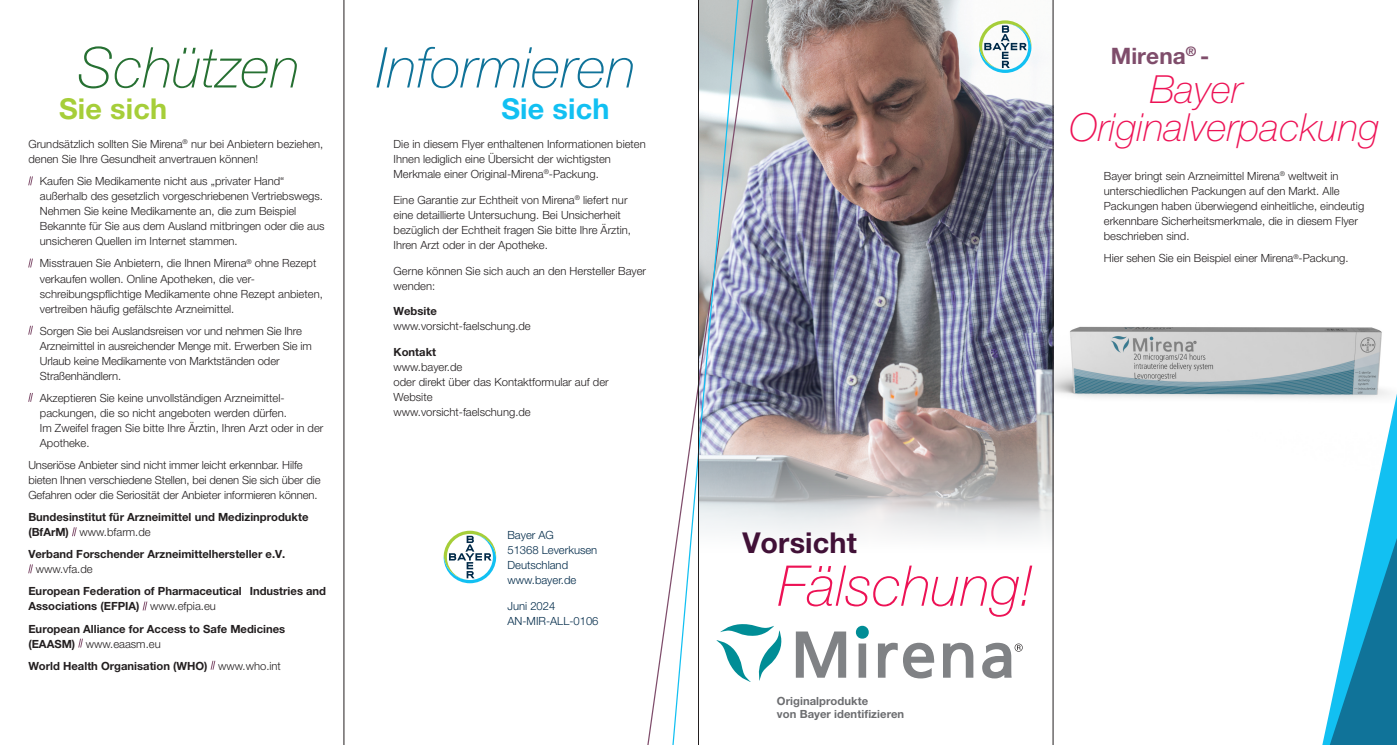
<style>
.page{position:relative;width:1397px;height:745px;background:#fff}
.page>*{position:absolute;margin:0;border:0;box-sizing:border-box;transform-origin:0 0}
.t1{font:italic 100 56.12px "Helvetica Neue LT Pro";letter-spacing:.005em;color:#107399}
.t2{font:italic 100 56.12px "Helvetica Neue LT Pro";letter-spacing:.005em;color:#ed1255}
.t3{font:italic 100 56.12px "Helvetica Neue LT Pro";letter-spacing:.005em;color:#267032}
.t4{font:italic 100 38.75px "Helvetica Neue LT Pro";letter-spacing:.005em;color:#ed1255}
.t5{font:700 28.75px "Helvetica Neue LT Pro";letter-spacing:.005em;color:#411137}
.t6{font:700 28.75px "Helvetica Neue LT Pro";letter-spacing:.005em;color:#12c0f2}
.t7{font:700 28.75px "Helvetica Neue LT Pro";letter-spacing:.005em;color:#a6ce39}
.t8{font:700 22.62px "Helvetica Neue LT Pro";letter-spacing:.005em;color:#7f4d6b}
.t9{font:300 11.25px/15px "Helvetica Neue LT Pro";color:#231f20}
.t10{font:700 11.25px/15px "Helvetica Neue LT Pro";color:#231f20}
.t11{font:300 11.25px/15px "Helvetica Neue LT Pro";color:#002a49}
.t12{font:700 11.25px/13.5px "Helvetica Neue LT Pro";letter-spacing:.005em;color:#6c6d70}
.s1{font-weight:300}
</style>
<div class="page">
<img style="left:1053px;top:237px;width:336px;height:232px">
<img style="left:759px;top:0;width:293px;height:537px">
<svg style="left:1321px;top:393px;width:75px;height:351px"></svg>
<svg style="left:978px;top:20px;width:53px;height:53px"></svg>
<svg style="left:443px;top:530px;width:53px;height:53px"></svg>
<svg style="left:28px;top:176px;width:5px;height:10px"></svg>
<svg style="left:28px;top:258px;width:5px;height:10px"></svg>
<svg style="left:28px;top:325px;width:5px;height:10px"></svg>
<svg style="left:28px;top:393px;width:5px;height:9px"></svg>
<svg style="left:72px;top:527px;width:5px;height:9px"></svg>
<svg style="left:28px;top:564px;width:5px;height:9px"></svg>
<svg style="left:142px;top:601px;width:6px;height:9px"></svg>
<svg style="left:78px;top:638px;width:5px;height:9px"></svg>
<svg style="left:210px;top:660px;width:5px;height:9px"></svg>
<svg style="left:647px;top:0;width:112px;height:744px"></svg>
<svg style="left:668px;top:0;width:74px;height:744px"></svg>
<svg style="left:795px;top:631px;width:51px;height:47px"></svg>
<svg style="left:878px;top:642px;width:56px;height:36px"></svg>
<svg style="left:943px;top:642px;width:31px;height:36px"></svg>
<svg style="left:716px;top:623px;width:66px;height:58px"></svg>
<svg style="left:858px;top:643px;width:8px;height:34px"></svg>
<div style="left:855px;top:625px;width:13px;height:13px;border:6px solid #008d96;border-radius:50%"></div>
<svg style="left:982px;top:642px;width:40px;height:36px"></svg>
<hr style="left:343px;top:0;width:1px;height:744px;background:#231f20">
<hr style="left:698px;top:0;width:1px;height:744px;background:#231f20">
<hr style="left:1052px;top:0;width:1px;height:744px;background:#231f20">
<h1 class="t3" style="left:78px;top:35px;width:223px">Schützen</h1>
<h3 class="t7" style="left:59px;top:91px;width:109px">Sie sich</h3>
<p class="t9" style="left:28px;top:136px;width:296px">Grundsätzlich sollten Sie Mirena<sup>®</sup> nur bei Anbietern beziehen, denen Sie Ihre Gesundheit anvertrauen können!</p>
<p class="t9" style="left:40px;top:173px;width:286px">Kaufen Sie Medikamente nicht aus „privater Hand“ außerhalb des gesetzlich vorgeschriebenen Vertriebswegs.<br>Nehmen Sie keine Medikamente an, die zum Beispiel Bekannte für Sie aus dem Ausland mitbringen oder die aus unsicheren Quellen im Internet stammen.</p>
<p class="t9" style="left:40px;top:255px;width:284px">Misstrauen Sie Anbietern, die Ihnen Mirena<sup>®</sup> ohne Rezept verkaufen wollen. Online Apotheken, die ver&shy;schreibungspflichtige Medikamente ohne Rezept anbieten, vertreiben häufig gefälschte Arzneimittel.</p>
<p class="t9" style="left:40px;top:323px;width:273px">Sorgen Sie bei Auslandsreisen vor und nehmen Sie Ihre Arzneimittel in ausreichender Menge mit. Erwerben Sie im Urlaub keine Medikamente von Marktständen oder Straßenhändlern.</p>
<p class="t9" style="left:40px;top:390px;width:285px">Akzeptieren Sie keine unvollständigen Arzneimittel&shy;packungen, die so nicht angeboten werden dürfen.<br>Im Zweifel fragen Sie bitte Ihre Ärztin, Ihren Arzt oder in der Apotheke.</p>
<p class="t9" style="left:28px;top:457px;width:293px">Unseriöse Anbieter sind nicht immer leicht erkennbar. Hilfe bieten Ihnen verschiedene Stellen, bei denen Sie sich über die<br>Gefahren oder die Seriosität der Anbieter informieren können.</p>
<p class="t10" style="left:28px;top:509px;width:281px">Bundesinstitut für Arzneimittel und Medizinprodukte (BfArM) <span class="s1">www.bfarm.de</span></p>
<p class="t10" style="left:28px;top:546px;width:258px">Verband Forschender Arzneimittelhersteller e.V.</p>
<p class="t9" style="left:36px;top:561px;width:58px">www.vfa.de</p>
<p class="t10" style="left:28px;top:583px;width:299px">European Federation of Pharmaceutical Industries and<br>Associations (EFPIA) <span class="s1">www.efpia.eu</span></p>
<p class="t10" style="left:28px;top:620px;width:258px">European Alliance for Access to Safe Medicines (EAASM) <span class="s1">www.eaasm.eu</span></p>
<p class="t10" style="left:28px;top:657px;width:254px">World Health Organisation (WHO) <span class="s1">www.who.int</span></p>
<h1 class="t1" style="left:376px;top:35px;width:260px">Informieren</h1>
<h3 class="t6" style="left:501px;top:91px;width:109px">Sie sich</h3>
<p class="t9" style="left:393px;top:136px;width:254px">Die in diesem Flyer enthaltenen Informationen bieten<br>Ihnen lediglich eine Übersicht der wichtigsten<br>Merkmale einer Original-Mirena<sup>®</sup>-Packung.</p>
<p class="t9" style="left:393px;top:192px;width:239px">Eine Garantie zur Echtheit von Mirena<sup>®</sup> liefert nur eine detaillierte Untersuchung. Bei Unsicherheit bezüglich der Echtheit fragen Sie bitte Ihre Ärztin, Ihren Arzt oder in der Apotheke.</p>
<p class="t9" style="left:393px;top:263px;width:254px">Gerne können Sie sich auch an den Hersteller Bayer wenden:</p>
<p class="t10" style="left:393px;top:303px;width:45px">Website</p>
<p class="t9" style="left:393px;top:318px;width:139px">www.vorsicht-faelschung.de</p>
<p class="t10" style="left:393px;top:344px;width:44px">Kontakt</p>
<p class="t9" style="left:393px;top:359px;width:217px">www.bayer.de<br>oder direkt über das Kontaktformular auf der<br>Website<br>www.vorsicht-faelschung.de</p>
<p class="t11" style="left:507px;top:527px;width:91px">Bayer AG<br>51368 Leverkusen<br>Deutschland www.bayer.de</p>
<p class="t11" style="left:507px;top:597px;width:93px">Juni 2024<br>AN-MIR-ALL-0106</p>
<h3 class="t8" style="left:1110px;top:41px;width:100px">Mirena<sup>®</sup> -</h3>
<h2 class="t4" style="left:1149px;top:67px;width:93px">Bayer</h2>
<h2 class="t4" style="left:1068px;top:105px;width:311px">Originalverpackung</h2>
<p class="t9" style="left:1103px;top:168px;width:262px">Bayer bringt sein Arzneimittel Mirena<sup>®</sup> weltweit in unterschiedlichen Packungen auf den Markt. Alle Packungen haben überwiegend einheitliche, eindeutig erkennbare Sicherheitsmerkmale, die in diesem Flyer beschrieben sind.</p>
<p class="t9" style="left:1103px;top:250px;width:246px">Hier sehen Sie ein Beispiel einer Mirena<sup>®</sup>-Packung.</p>
<h3 class="t5" style="left:742px;top:524px;width:116px">Vorsicht</h3>
<h1 class="t2" style="left:778px;top:553px;width:255px">Fälschung!</h1>
<p class="t12" style="left:776px;top:693px;width:129px">Originalprodukte<br>von Bayer identifizieren</p>
</div>
